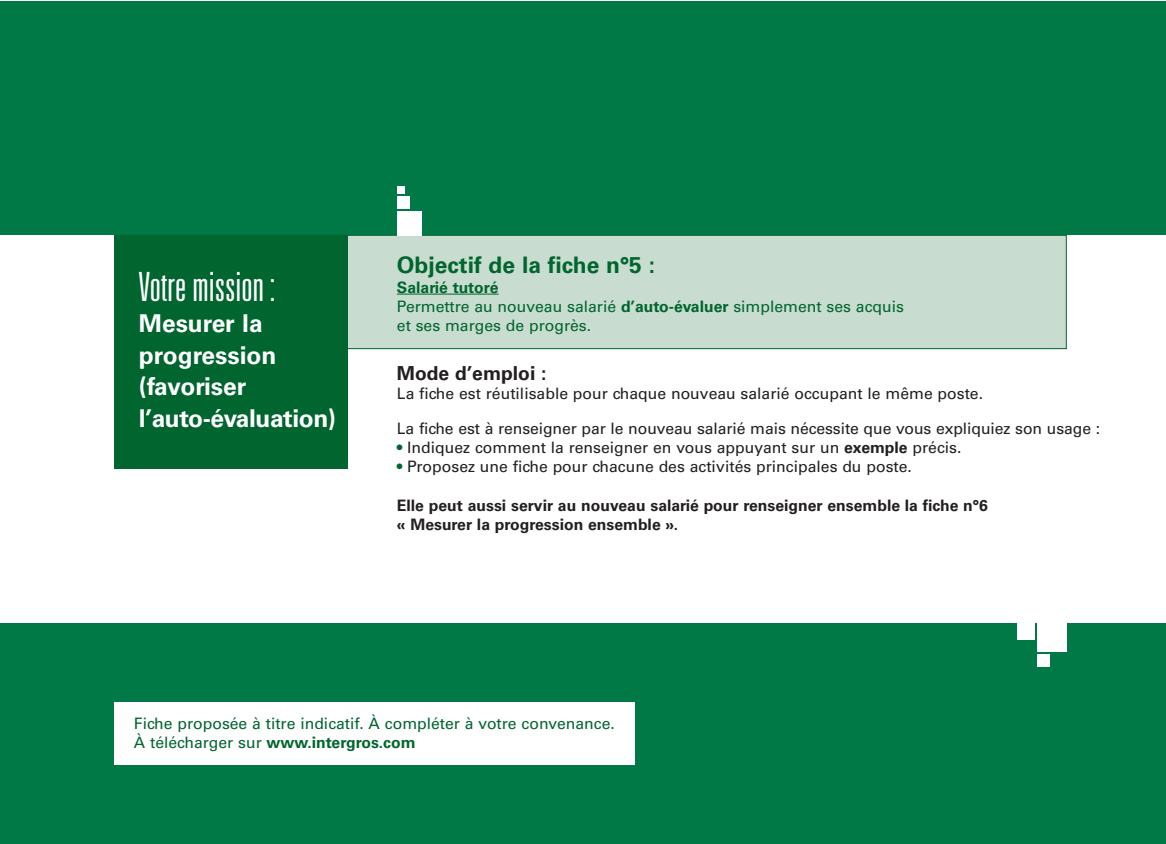
<style>
.page{position:relative;width:1166px;height:844px;background:#fff}
.page>*{position:absolute;margin:0;border:0;box-sizing:border-box;transform-origin:0 0}
.t1{font:300 ultra-condensed 40.25px "Univers";color:#fff}
.t2{font:700 24.5px/31.5px "Univers";letter-spacing:-.015em;color:#fff}
.t3{font:700 22.75px "Univers";color:#00652e}
.t4{font:700 19.25px "Univers";color:#231f20}
.t5{font:15.75px/34.1px "Univers";color:#231f20}
.t6{font:15.75px/19.2px "Univers";color:#00652e}
.t7{font:700 15.75px/19.2px "Univers";color:#231f20}
.s1{font-weight:700}
.s2{color:#00652e}
</style>
<div class="page">
<div style="left:0;top:2px;width:1166px;height:841px;background:#007947"></div>
<div style="left:0;top:235px;width:1166px;height:387px;background:#fff"></div>
<div style="left:1037px;top:654px;width:12px;height:12px;background:#fff"></div>
<div style="left:1017px;top:622px;width:17px;height:17px;background:#fff"></div>
<div style="left:1037px;top:622px;width:30px;height:29px;background:#fff"></div>
<div style="left:115px;top:235px;width:951px;height:113px;background:#c8dccf"></div>
<div style="left:114px;top:235px;width:953px;height:114px;border:1px solid #00652e"></div>
<hr style="left:397px;top:293px;width:38px;height:1px;background:#00652e">
<svg style="left:435px;top:293px;width:64px;height:1px"></svg>
<div style="left:114px;top:235px;width:233px;height:233px;background:#00652e"></div>
<div style="left:397px;top:196px;width:12px;height:12px;background:#fff"></div>
<div style="left:397px;top:186px;width:7px;height:8px;background:#fff"></div>
<div style="left:397px;top:211px;width:25px;height:25px;background:#fff"></div>
<div style="left:114px;top:702px;width:521px;height:62px;background:#fff"></div>
<h1 class="t1" style="left:139px;top:271px;width:138px">Votre mission :</h1>
<h2 class="t2" style="left:139px;top:310px;width:199px">Mesurer la progression (favoriser l’auto-évaluation)</h2>
<h3 class="t3" style="left:397px;top:257px;width:260px">Objectif de la fiche n°5 :</h3>
<p class="t6" style="left:397px;top:279px;width:509px"><span class="s1">Salarié tutoré<br></span>Permettre au nouveau salarié <span class="s1">d’auto-évaluer</span> simplement ses acquis et ses marges de progrès.</p>
<p class="t4" style="left:397px;top:366px;width:151px">Mode d’emploi :</p>
<p class="t5" style="left:397px;top:378px;width:705px">La fiche est réutilisable pour chaque nouveau salarié occupant le même poste.<br>La fiche est à renseigner par le nouveau salarié mais nécessite que vous expliquiez son usage :</p>
<p class="t5" style="left:397px;top:431px;width:566px"><span class="s2">•</span> Indiquez comment la renseigner en vous appuyant sur un <span class="s1">exemple</span> précis.</p>
<p class="t5" style="left:397px;top:450px;width:516px"><span class="s2">•</span> Proposez une fiche pour chacune des activités principales du poste.</p>
<p class="t7" style="left:397px;top:496px;width:592px">Elle peut aussi servir au nouveau salarié pour renseigner ensemble la fiche n°6 « Mesurer la progression ensemble ».</p>
<p class="t6" style="left:134px;top:715px;width:482px">Fiche proposée à titre indicatif. À compléter à votre convenance.<br>À télécharger sur <span class="s1">www.intergros.com</span></p>
</div>
